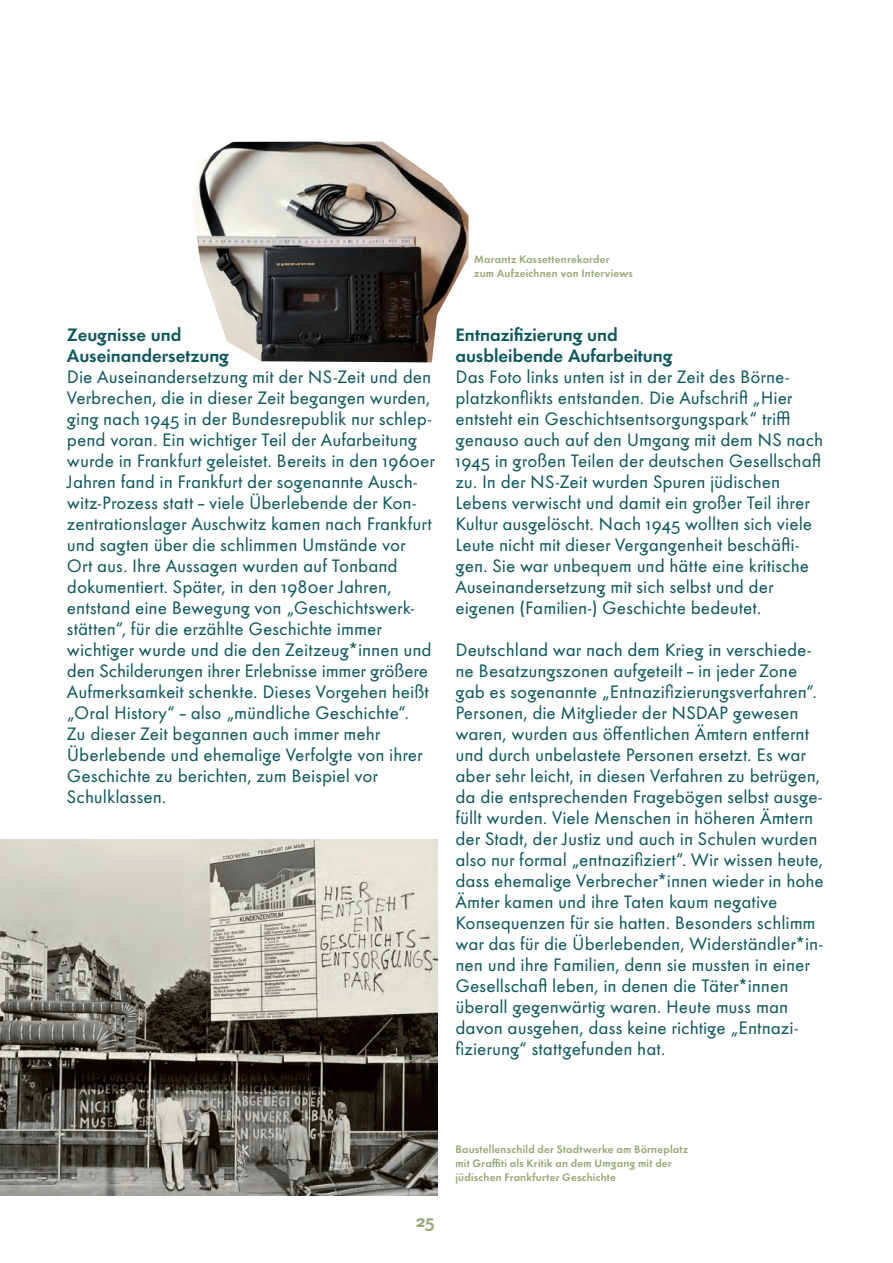
<style>
.page{position:relative;width:893px;height:1263px;background:#fff}
.page>*{position:absolute;margin:0;border:0;box-sizing:border-box;transform-origin:0 0}
.t1{font:18.75px/21px "Futura HMF Book Os F";color:#0f595e}
.t2{font:18.75px/21px "Futura HMF Demi Bold Os F";color:#0f595e}
.t3{font:18.75px "Futura HMF Demi Bold Os F";color:#9aa979}
.t4{font:11.25px/14.1px "Futura HMF Demi Bold Os F";letter-spacing:.02em;color:#9aa979}
</style>
<div class="page">
<img style="left:0;top:840px;width:437px;height:355px">
<img style="left:192px;top:142px;width:277px;height:220px">
<p class="t2" style="left:67px;top:324px;width:164px">Zeugnisse und<br>Auseinandersetzung</p>
<p class="t1" style="left:67px;top:366px;width:370px">Die Auseinandersetzung mit der NS-Zeit und den Verbrechen, die in dieser Zeit begangen wurden, ging nach 1945 in der Bundesrepublik nur schlep&shy;pend voran. Ein wichtiger Teil der Aufarbeitung wurde in Frankfurt geleistet. Bereits in den 1960er Jahren fand in Frankfurt der sogenannte Ausch&shy;witz-Prozess statt – viele Überlebende der Kon&shy;zentrationslager Auschwitz kamen nach Frankfurt und sagten über die schlimmen Umstände vor Ort aus. Ihre Aussagen wurden auf Tonband dokumentiert. Später, in den 1980er Jahren, entstand eine Bewegung von „Geschichtswerk&shy;stätten“, für die erzählte Geschichte immer wichtiger wurde und die den Zeitzeug*innen und den Schilderungen ihrer Erlebnisse immer größere Aufmerksamkeit schenkte. Dieses Vorgehen heißt „Oral History“ – also „mündliche Geschichte“.<br>Zu dieser Zeit begannen auch immer mehr Überlebende und ehemalige Verfolgte von ihrer Geschichte zu berichten, zum Beispiel vor Schulklassen.</p>
<p class="t4" style="left:474px;top:252px;width:160px">Marantz Kassettenrekorder<br>zum Aufzeichnen von Interviews</p>
<p class="t2" style="left:455px;top:324px;width:219px">Entnazifizierung und ausbleibende Aufarbeitung</p>
<p class="t1" style="left:455px;top:366px;width:369px">Das Foto links unten ist in der Zeit des Börne&shy;platzkonflikts entstanden. Die Aufschrift „Hier entsteht ein Geschichtsentsorgungspark“ trifft genauso auch auf den Umgang mit dem NS nach 1945 in großen Teilen der deutschen Gesellschaft zu. In der NS-Zeit wurden Spuren jüdischen Lebens verwischt und damit ein großer Teil ihrer Kultur ausgelöscht. Nach 1945 wollten sich viele Leute nicht mit dieser Vergangenheit beschäfti&shy;gen. Sie war unbequem und hätte eine kritische Auseinandersetzung mit sich selbst und der eigenen (Familien-) Geschichte bedeutet.</p>
<p class="t1" style="left:455px;top:639px;width:370px">Deutschland war nach dem Krieg in verschiede&shy;ne Besatzungszonen aufgeteilt – in jeder Zone gab es sogenannte „Entnazifizierungsverfahren“.<br>Personen, die Mitglieder der NSDAP gewesen waren, wurden aus öffentlichen Ämtern entfernt und durch unbelastete Personen ersetzt. Es war aber sehr leicht, in diesen Verfahren zu betrügen, da die entsprechenden Fragebögen selbst ausge&shy;füllt wurden. Viele Menschen in höheren Ämtern der Stadt, der Justiz und auch in Schulen wurden also nur formal „entnazifiziert“. Wir wissen heute, dass ehemalige Verbrecher*innen wieder in hohe Ämter kamen und ihre Taten kaum negative Konsequenzen für sie hatten. Besonders schlimm war das für die Überlebenden, Widerständler*in&shy;nen und ihre Familien, denn sie mussten in einer Gesellschaft leben, in denen die Täter*innen überall gegenwärtig waren. Heute muss man davon ausgehen, dass keine richtige „Entnazi&shy;fizierung“ stattgefunden hat.</p>
<p class="t3" style="left:416px;top:1208px;width:20px">25</p>
<p class="t4" style="left:455px;top:1142px;width:234px">Baustellenschild der Stadtwerke am Börneplatz mit Graffiti als Kritik an dem Umgang mit der jüdischen Frankfurter Geschichte</p>
</div>
